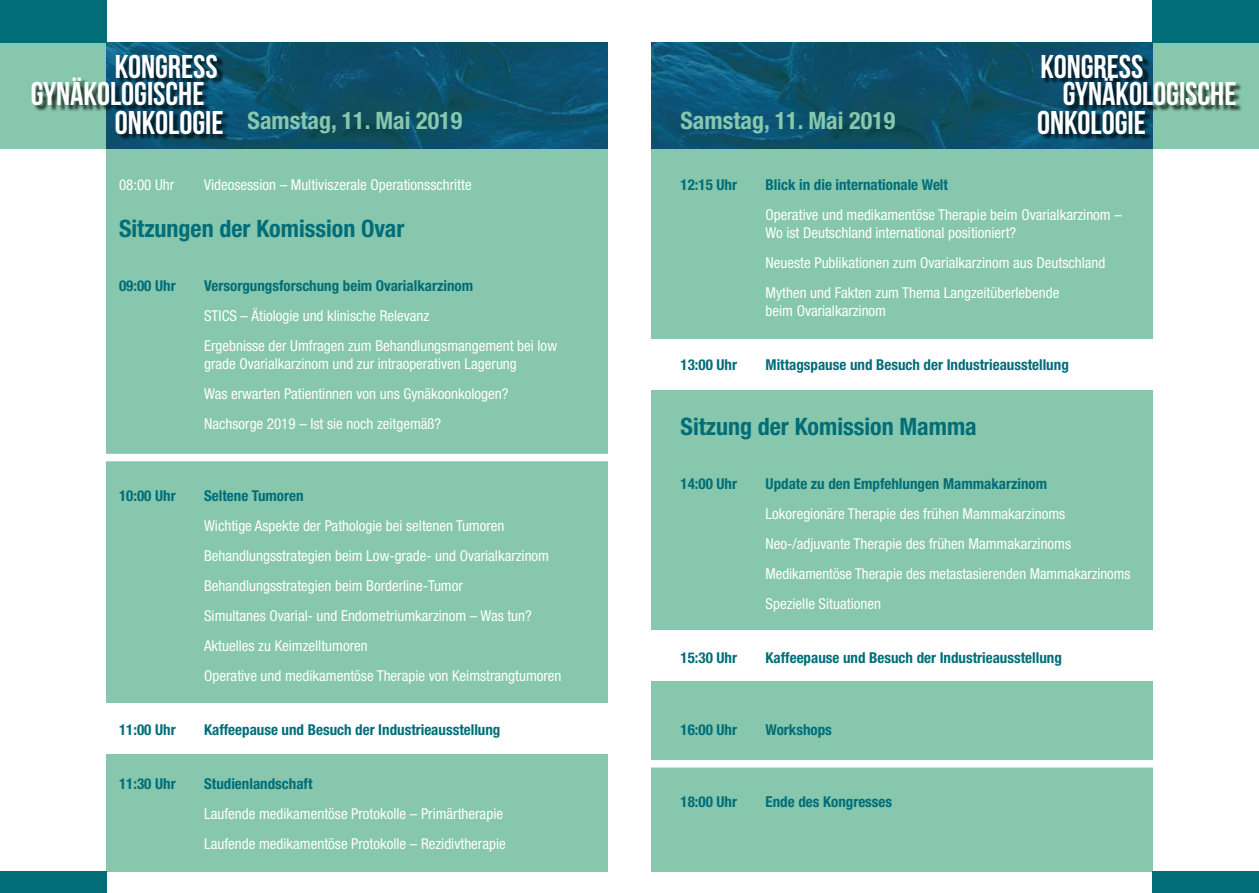
<style>
.page{position:relative;width:1259px;height:893px;background:#fff}
.page>*{position:absolute;margin:0;border:0;box-sizing:border-box;transform-origin:0 0}
.t1{font:32.85px/27.2px "Bebas Neue";color:#fff}
.t2{font:700 condensed 24px "Helvetica Neue";color:#006d78}
.t3{font:700 condensed 24px "Helvetica Neue";color:#86c7ad}
.t4{font:condensed 15px/30px "Helvetica Neue";color:#fff}
.t5{font:700 condensed 15px "Helvetica Neue";color:#006d78}
</style>
<div class="page">
<div style="left:0;top:43px;width:106px;height:106px;background:#86c7ad"></div>
<div style="left:106px;top:149px;width:523px;height:723px;background:#86c7ad"></div>
<img style="left:106px;top:43px;width:502px;height:106px">
<div style="left:0;top:0;width:106px;height:43px;background:#006d78"></div>
<div style="left:117px;top:56px;width:108px;height:28px;background:#000;opacity:.75"></div>
<div style="left:33px;top:79px;width:177px;height:32px;background:#000;opacity:.75"></div>
<div style="left:117px;top:112px;width:113px;height:28px;background:#000;opacity:.75"></div>
<div style="left:1152px;top:43px;width:107px;height:106px;background:#86c7ad"></div>
<div style="left:629px;top:149px;width:523px;height:723px;background:#86c7ad"></div>
<svg style="left:651px;top:43px;width:501px;height:106px;background:#0d526d"></svg>
<div style="left:1152px;top:0;width:107px;height:43px;background:#006d78"></div>
<div style="left:1043px;top:56px;width:107px;height:28px;background:#000;opacity:.75"></div>
<div style="left:1065px;top:79px;width:177px;height:32px;background:#000;opacity:.75"></div>
<div style="left:1039px;top:112px;width:113px;height:28px;background:#000;opacity:.75"></div>
<div style="left:96px;top:454px;width:532px;height:7px;background:#fff"></div>
<div style="left:637px;top:760px;width:535px;height:7px;background:#fff"></div>
<div style="left:608px;top:31px;width:43px;height:851px;background:#fff"></div>
<div style="left:93px;top:703px;width:523px;height:51px;background:#fff"></div>
<div style="left:638px;top:339px;width:523px;height:50px;background:#fff"></div>
<div style="left:0;top:872px;width:106px;height:21px;background:#006d78"></div>
<div style="left:1152px;top:872px;width:107px;height:21px;background:#006d78"></div>
<div style="left:644px;top:630px;width:523px;height:50px;background:#fff"></div>
<h1 class="t1" style="left:115px;top:52px;width:105px">KONGRESS</h1>
<h1 class="t1" style="left:31px;top:79px;width:175px">GYNÄKOLOGISCHE</h1>
<h1 class="t1" style="left:115px;top:108px;width:110px">ONKOLOGIE</h1>
<h1 class="t1" style="left:1062px;top:52px;width:175px;text-indent:-22px">KONGRESS<br>GYNÄKOLOGISCHE</h1>
<h2 class="t3" style="left:247px;top:106px;width:216px">Samstag, 11. Mai 2019</h2>
<h2 class="t3" style="left:680px;top:106px;width:216px">Samstag, 11. Mai 2019</h2>
<h1 class="t1" style="left:1037px;top:108px;width:110px">ONKOLOGIE</h1>
<p class="t4" style="left:119px;top:170px;width:57px">08:00 Uhr</p>
<p class="t4" style="left:204px;top:170px;width:269px">Videosession – Multiviszerale Operationsschritte</p>
<h2 class="t2" style="left:119px;top:214px;width:287px">Sitzungen der Komission Ovar</h2>
<p class="t5" style="left:119px;top:276px;width:58px">09:00 Uhr</p>
<p class="t5" style="left:204px;top:276px;width:270px">Versorgungsforschung beim Ovarialkarzinom</p>
<p class="t4" style="left:204px;top:301px;width:354px">STICS – Ätiologie und klinische Relevanz<br>Ergebnisse der Umfragen zum Behandlungsmangement bei low</p>
<p class="t4" style="left:204px;top:349px;width:314px">grade Ovarialkarzinom und zur intraoperativen Lagerung<br>Was erwarten Patientinnen von uns Gynäkoonkologen?<br>Nachsorge 2019 – Ist sie noch zeitgemäß?</p>
<p class="t5" style="left:119px;top:486px;width:58px">10:00 Uhr</p>
<p class="t5" style="left:204px;top:486px;width:101px">Seltene Tumoren</p>
<p class="t4" style="left:204px;top:511px;width:359px">Wichtige Aspekte der Pathologie bei seltenen Tumoren Behandlungsstrategien beim Low-grade- und Ovarialkarzinom Behandlungsstrategien beim Borderline-Tumor<br>Simultanes Ovarial- und Endometriumkarzinom – Was tun?<br>Aktuelles zu Keimzelltumoren<br>Operative und medikamentöse Therapie von Keimstrangtumoren</p>
<p class="t5" style="left:119px;top:720px;width:58px">11:00 Uhr</p>
<p class="t5" style="left:204px;top:720px;width:298px">Kaffeepause und Besuch der Industrieausstellung</p>
<p class="t5" style="left:119px;top:774px;width:58px">11:30 Uhr</p>
<p class="t5" style="left:204px;top:774px;width:110px">Studienlandschaft</p>
<p class="t4" style="left:204px;top:799px;width:303px">Laufende medikamentöse Protokolle – Primärtherapie<br>Laufende medikamentöse Protokolle – Rezidivtherapie</p>
<p class="t5" style="left:680px;top:176px;width:58px">12:15 Uhr</p>
<p class="t5" style="left:765px;top:176px;width:184px">Blick in die internationale Welt</p>
<p class="t4" style="left:765px;top:206px;width:358px;line-height:18px">Operative und medikamentöse Therapie beim Ovarialkarzinom –<br>Wo ist Deutschland international positioniert?</p>
<p class="t4" style="left:765px;top:248px;width:341px">Neueste Publikationen zum Ovarialkarzinom aus Deutschland<br>Mythen und Fakten zum Thema Langzeitüberlebende</p>
<p class="t4" style="left:765px;top:296px;width:122px">beim Ovarialkarzinom</p>
<p class="t5" style="left:680px;top:356px;width:58px">13:00 Uhr</p>
<p class="t5" style="left:765px;top:356px;width:305px">Mittagspause und Besuch der Industrieausstellung</p>
<h2 class="t2" style="left:680px;top:412px;width:298px">Sitzung der Komission Mamma</h2>
<p class="t5" style="left:680px;top:474px;width:58px">14:00 Uhr</p>
<p class="t5" style="left:765px;top:474px;width:283px">Update zu den Empfehlungen Mammakarzinom</p>
<p class="t4" style="left:765px;top:498px;width:366px">Lokoregionäre Therapie des frühen Mammakarzinoms Neo-/adjuvante Therapie des frühen Mammakarzinoms Medikamentöse Therapie des metastasierenden Mammakarzinoms Spezielle Situationen</p>
<p class="t5" style="left:680px;top:648px;width:58px">15:30 Uhr</p>
<p class="t5" style="left:765px;top:648px;width:298px">Kaffeepause und Besuch der Industrieausstellung</p>
<p class="t5" style="left:680px;top:720px;width:58px">16:00 Uhr</p>
<p class="t5" style="left:765px;top:720px;width:68px">Workshops</p>
<p class="t5" style="left:680px;top:792px;width:58px">18:00 Uhr</p>
<p class="t5" style="left:765px;top:792px;width:128px">Ende des Kongresses</p>
</div>
